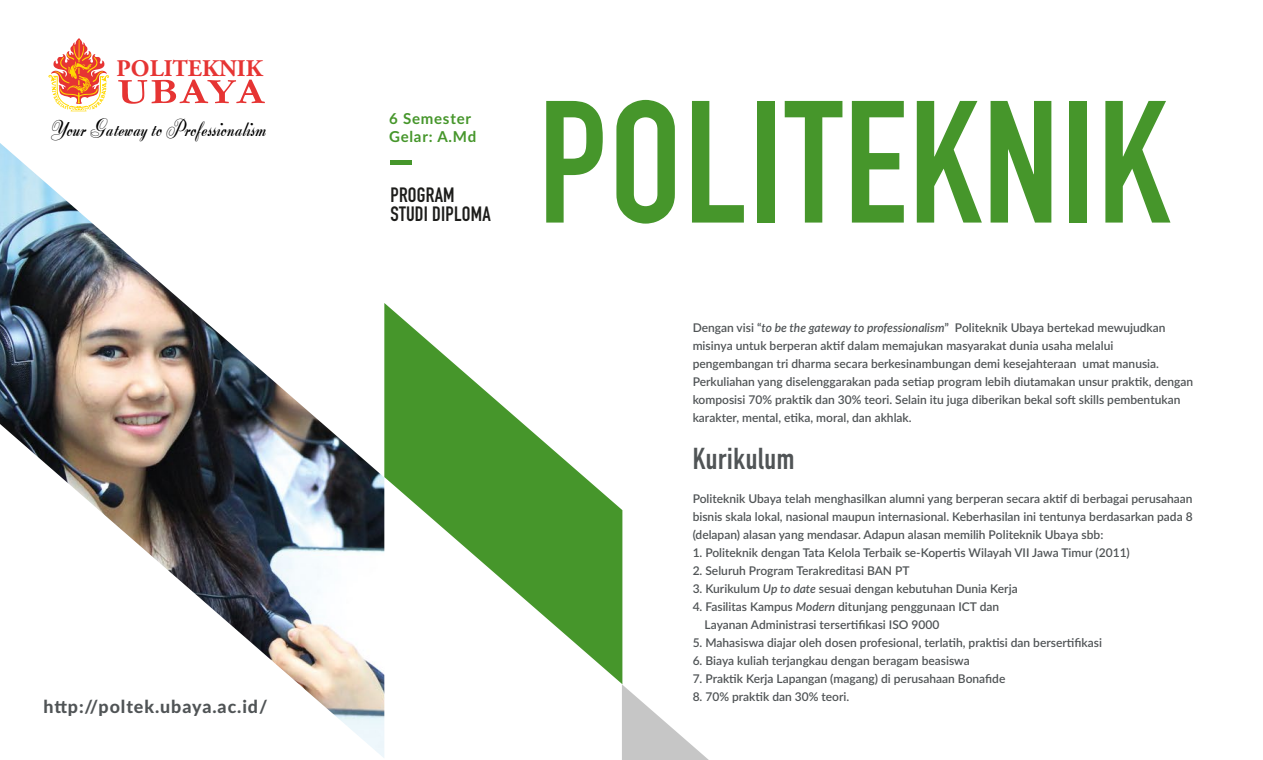
<style>
.page{position:relative;width:1263px;height:760px;background:#fff}
.page>*{position:absolute;margin:0;border:0;box-sizing:border-box;transform-origin:0 0}
.t1{font:700 170.85px "DIN Condensed";letter-spacing:.01em;color:#46962b}
.t2{font:700 29.85px "DIN Condensed";letter-spacing:.025em;color:#505456}
.t3{font:700 23.85px "Adobe Garamond Pro";color:#e63433}
.t4{font:23.1px "OPTI Zipper";color:#010101}
.t5{font:700 20.4px/19.5px "DIN Condensed";letter-spacing:.01em;color:#1d1d1b}
.t6{font:800 17.85px "Lato";letter-spacing:.05em;color:#505456}
.t7{font:700 15px/18px "Lato";letter-spacing:.05em;color:#46962b}
.t8{font:600 12px/18px "Lato";color:#505456}
.s1{font-style:italic}
</style>
<div class="page">
<img style="left:0;top:143px;width:384px;height:615px">
<svg style="left:622px;top:684px;width:87px;height:76px"></svg>
<div style="left:390px;top:160px;width:22px;height:5px;background:#46962b"></div>
<svg style="left:48px;top:38px;width:61px;height:73px"></svg>
<svg style="left:118px;top:80px;width:147px;height:24px"></svg>
<svg style="left:384px;top:303px;width:238px;height:381px"></svg>
<h3 class="t3" style="left:117px;top:55px;width:148px">POLITEKNIK</h3>
<h3 class="t4" style="left:48px;top:113px;width:220px">Your Gateway to Professionalism</h3>
<h3 class="t6" style="left:43px;top:693px;width:226px">http://poltek.ubaya.ac.id/</h3>
<p class="t7" style="left:389px;top:109px;width:89px">6 Semester<br>Gelar: A.Md</p>
<h3 class="t5" style="left:390px;top:185px;width:102px">PROGRAM<br>STUDI DIPLOMA</h3>
<h1 class="t1" style="left:538px;top:48px;width:633px">POLITEKNIK</h1>
<p class="t8" style="left:693px;top:318px;width:502px">Dengan visi “<span class="s1">to be the gateway to professionalism</span>” Politeknik Ubaya bertekad mewujudkan misinya untuk berperan aktif dalam memajukan masyarakat dunia usaha melalui pengembangan tri dharma secara berkesinambungan demi kesejahteraan umat manusia.<br>Perkuliahan yang diselenggarakan pada setiap program lebih diutamakan unsur praktik, dengan komposisi 70% praktik dan 30% teori. Selain itu juga diberikan bekal soft skills pembentukan karakter, mental, etika, moral, dan akhlak.</p>
<h2 class="t2" style="left:693px;top:438px;width:103px">Kurikulum</h2>
<p class="t8" style="left:693px;top:489px;width:501px;text-align:justify">Politeknik Ubaya telah menghasilkan alumni yang berperan secara aktif di berbagai perusahaan bisnis skala lokal, nasional maupun internasional. Keberhasilan ini tentunya berdasarkan pada 8 (delapan) alasan yang mendasar. Adapun alasan memilih Politeknik Ubaya sbb:</p>
<p class="t8" style="left:693px;top:543px;width:439px">1. Politeknik dengan Tata Kelola Terbaik se-Kopertis Wilayah VII Jawa Timur (2011)</p>
<p class="t8" style="left:693px;top:561px;width:218px">2. Seluruh Program Terakreditasi BAN PT</p>
<p class="t8" style="left:693px;top:579px;width:327px">3. Kurikulum <span class="s1">Up to date</span> sesuai dengan kebutuhan Dunia Kerja</p>
<p class="t8" style="left:705px;top:597px;width:296px;text-indent:-12px">4. Fasilitas Kampus <span class="s1">Modern</span> ditunjang penggunaan ICT dan<br>Layanan Administrasi tersertifikasi ISO 9000</p>
<p class="t8" style="left:693px;top:633px;width:411px">5. Mahasiswa diajar oleh dosen profesional, terlatih, praktisi dan bersertifikasi</p>
<p class="t8" style="left:693px;top:651px;width:279px">6. Biaya kuliah terjangkau dengan beragam beasiswa</p>
<p class="t8" style="left:693px;top:669px;width:314px">7. Praktik Kerja Lapangan (magang) di perusahaan Bonafide</p>
<p class="t8" style="left:693px;top:687px;width:158px">8. 70% praktik dan 30% teori.</p>
</div>
